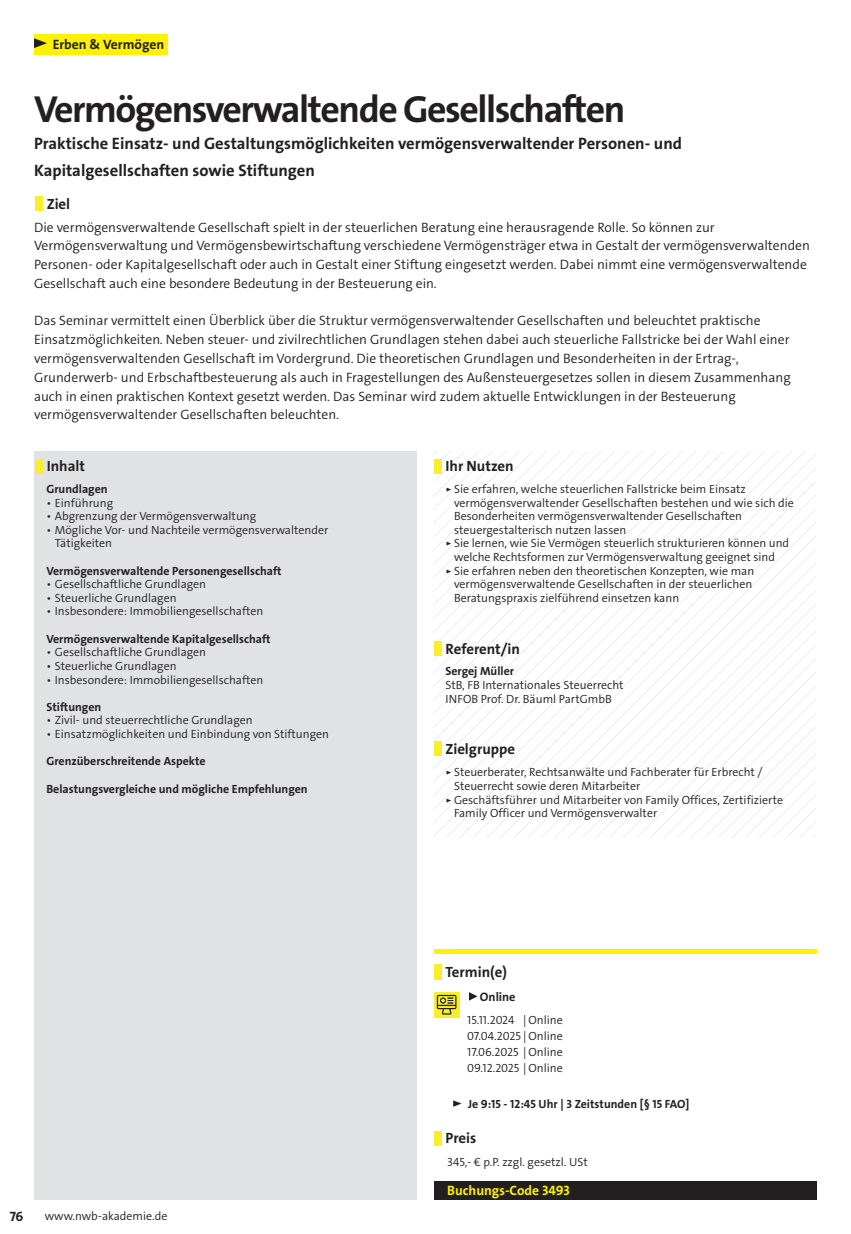
<style>
.page{position:relative;width:851px;height:1234px;background:#fff}
.page>*{position:absolute;margin:0;border:0;box-sizing:border-box;transform-origin:0 0}
.t1{font:37.8px "The Sans LP7 Bld";letter-spacing:-.04em;color:#231f20}
.t2{font:16.65px/27px "The Sans LP7 Bld";color:#231f20}
.t3{font:14.85px "The Sans LP7 Bld";color:#231f20}
.t4{font:13.65px/18.8px "The Sans LP4 Se Lig";color:#231f20}
.t5{font:13.65px "The Sans LP7 Bld";color:#fff101}
.t6{font:13.65px "The Sans LP7 Bld";color:#231f20}
.t7{font:12.3px "The Sans LP7 Bld";color:#231f20}
.t8{font:11.85px/16px "The Sans LP4 Se Lig";color:#231f20}
.t9{font:11.85px "The Sans LP7 Bld";color:#231f20}
</style>
<div class="page">
<div style="left:34px;top:34px;width:134px;height:20px;background:#fff101"></div>
<svg style="left:34px;top:38px;width:13px;height:10px"></svg>
<div style="left:35px;top:196px;width:7px;height:15px;background:#f8ef2c"></div>
<div style="left:34px;top:451px;width:383px;height:748px;background:#e1e2e4"></div>
<div style="left:35px;top:459px;width:7px;height:14px;background:#f8ef2c"></div>
<svg style="left:433px;top:451px;width:383px;height:387px"></svg>
<div style="left:434px;top:459px;width:7px;height:14px;background:#f8ef2c"></div>
<div style="left:434px;top:641px;width:7px;height:14px;background:#f8ef2c"></div>
<div style="left:434px;top:740px;width:7px;height:15px;background:#f8ef2c"></div>
<div style="left:434px;top:948px;width:382px;height:5px;background:#fff101"></div>
<div style="left:434px;top:964px;width:7px;height:15px;background:#f8ef2c"></div>
<svg style="left:434px;top:992px;width:25px;height:25px"></svg>
<svg style="left:437px;top:994px;width:19px;height:20px"></svg>
<svg style="left:469px;top:992px;width:8px;height:8px"></svg>
<svg style="left:453px;top:1100px;width:8px;height:6px"></svg>
<div style="left:434px;top:1130px;width:7px;height:15px;background:#f8ef2c"></div>
<div style="left:434px;top:1180px;width:382px;height:19px;background:#231f20"></div>
<p class="t6" style="left:53px;top:35px;width:113px">Erben &amp; Vermögen</p>
<h1 class="t1" style="left:34px;top:85px;width:592px">Vermögensverwaltende Gesellschaften</h1>
<h2 class="t2" style="left:34px;top:130px;width:649px">Praktische Einsatz- und Gestaltungsmöglichkeiten vermögensverwaltender Personen- und<br>Kapitalgesellschaften sowie Stiftungen</h2>
<p class="t3" style="left:47px;top:194px;width:25px">Ziel</p>
<p class="t4" style="left:34px;top:218px;width:777px">Die vermögensverwaltende Gesellschaft spielt in der steuerlichen Beratung eine herausragende Rolle. So können zur Vermögensverwaltung und Vermögensbewirtschaftung verschiedene Vermögensträger etwa in Gestalt der vermögensverwaltenden Personen- oder Kapitalgesellschaft oder auch in Gestalt einer Stiftung eingesetzt werden. Dabei nimmt eine vermögensverwaltende Gesellschaft auch eine besondere Bedeutung in der Besteuerung ein.</p>
<p class="t4" style="left:34px;top:311px;width:758px">Das Seminar vermittelt einen Überblick über die Struktur vermögensverwaltender Gesellschaften und beleuchtet praktische Einsatzmöglichkeiten. Neben steuer- und zivilrechtlichen Grundlagen stehen dabei auch steuerliche Fallstricke bei der Wahl einer vermögensverwaltenden Gesellschaft im Vordergrund. Die theoretischen Grundlagen und Besonderheiten in der Ertrag-, Grunderwerb- und Erbschaftbesteuerung als auch in Fragestellungen des Außensteuergesetzes sollen in diesem Zusammenhang auch in einen praktischen Kontext gesetzt werden. Das Seminar wird zudem aktuelle Entwicklungen in der Besteuerung vermögensverwaltender Gesellschaften beleuchten.</p>
<p class="t3" style="left:47px;top:456px;width:40px">Inhalt</p>
<p class="t9" style="left:46px;top:481px;width:63px">Grundlagen</p>
<p class="t8" style="left:46px;top:494px;width:68px">• Einführung</p>
<p class="t8" style="left:46px;top:508px;width:211px">• Abgrenzung der Vermögensverwaltung</p>
<p class="t8" style="left:55px;top:523px;width:275px;line-height:13.6px;text-indent:-9px">• Mögliche Vor- und Nachteile vermögensverwaltender<br>Tätigkeiten</p>
<p class="t9" style="left:46px;top:563px;width:236px">Vermögensverwaltende Personengesellschaft</p>
<p class="t8" style="left:46px;top:576px;width:161px">• Gesellschaftliche Grundlagen</p>
<p class="t8" style="left:46px;top:589px;width:132px">• Steuerliche Grundlagen</p>
<p class="t8" style="left:46px;top:603px;width:218px">• Insbesondere: Immobiliengesellschaften</p>
<p class="t9" style="left:46px;top:631px;width:226px">Vermögensverwaltende Kapitalgesellschaft</p>
<p class="t8" style="left:46px;top:644px;width:161px">• Gesellschaftliche Grundlagen</p>
<p class="t8" style="left:46px;top:658px;width:132px">• Steuerliche Grundlagen</p>
<p class="t8" style="left:46px;top:671px;width:218px">• Insbesondere: Immobiliengesellschaften</p>
<p class="t9" style="left:46px;top:699px;width:56px">Stiftungen</p>
<p class="t8" style="left:46px;top:712px;width:208px">• Zivil- und steuerrechtliche Grundlagen</p>
<p class="t8" style="left:46px;top:726px;width:284px">• Einsatzmöglichkeiten und Einbindung von Stiftungen</p>
<p class="t9" style="left:46px;top:753px;width:161px">Grenzüberschreitende Aspekte</p>
<p class="t9" style="left:46px;top:780px;width:263px">Belastungsvergleiche und mögliche Empfehlungen</p>
<p class="t3" style="left:445px;top:456px;width:70px">Ihr Nutzen</p>
<p class="t8" style="left:445px;top:481px;width:302px">▹ Sie erfahren, welche steuerlichen Fallstricke beim Einsatz</p>
<p class="t8" style="left:454px;top:494px;width:341px">vermögensverwaltender Gesellschaften bestehen und wie sich die</p>
<p class="t8" style="left:454px;top:508px;width:289px">Besonderheiten vermögensverwaltender Gesellschaften</p>
<p class="t8" style="left:454px;top:521px;width:174px">steuergestalterisch nutzen lassen</p>
<p class="t8" style="left:445px;top:535px;width:345px">▹ Sie lernen, wie Sie Vermögen steuerlich strukturieren können und</p>
<p class="t8" style="left:454px;top:549px;width:322px">welche Rechtsformen zur Vermögensverwaltung geeignet sind</p>
<p class="t8" style="left:445px;top:562px;width:310px">▹ Sie erfahren neben den theoretischen Konzepten, wie man</p>
<p class="t8" style="left:454px;top:576px;width:300px">vermögensverwaltende Gesellschaften in der steuerlichen</p>
<p class="t8" style="left:454px;top:589px;width:227px">Beratungspraxis zielführend einsetzen kann</p>
<p class="t3" style="left:445px;top:639px;width:76px">Referent/in</p>
<p class="t9" style="left:445px;top:663px;width:70px">Sergej Müller</p>
<p class="t8" style="left:445px;top:678px;width:179px;line-height:13.6px">StB, FB Internationales Steuerrecht<br>INFOB Prof. Dr. Bäuml PartGmbB</p>
<p class="t3" style="left:445px;top:739px;width:71px">Zielgruppe</p>
<p class="t8" style="left:445px;top:764px;width:318px">▹ Steuerberater, Rechtsanwälte und Fachberater für Erbrecht /</p>
<p class="t8" style="left:454px;top:777px;width:188px">Steuerrecht sowie deren Mitarbeiter</p>
<p class="t8" style="left:445px;top:791px;width:339px">▹ Geschäftsführer und Mitarbeiter von Family Offices, Zertifizierte</p>
<p class="t8" style="left:454px;top:805px;width:205px">Family Officer und Vermögensverwalter</p>
<p class="t6" style="left:10px;top:1207px;width:15px">76</p>
<p class="t8" style="left:45px;top:1207px;width:124px">www.nwb-akademie.de</p>
<p class="t3" style="left:445px;top:962px;width:63px">Termin(e)</p>
<p class="t7" style="left:480px;top:988px;width:37px">Online</p>
<p class="t8" style="left:467px;top:1011px;width:97px;text-align:justify">15.11.2024 | Online 07.04.2025 | Online 17.06.2025 | Online 09.12.2025 | Online</p>
<p class="t9" style="left:468px;top:1095px;width:223px">Je 9:15 - 12:45 Uhr | 3 Zeitstunden [§ 15 FAO]</p>
<p class="t3" style="left:445px;top:1128px;width:32px">Preis</p>
<p class="t8" style="left:447px;top:1154px;width:142px">345,- € p.P. zzgl. gesetzl. USt</p>
<p class="t5" style="left:447px;top:1181px;width:124px">Buchungs-Code 3493</p>
</div>
